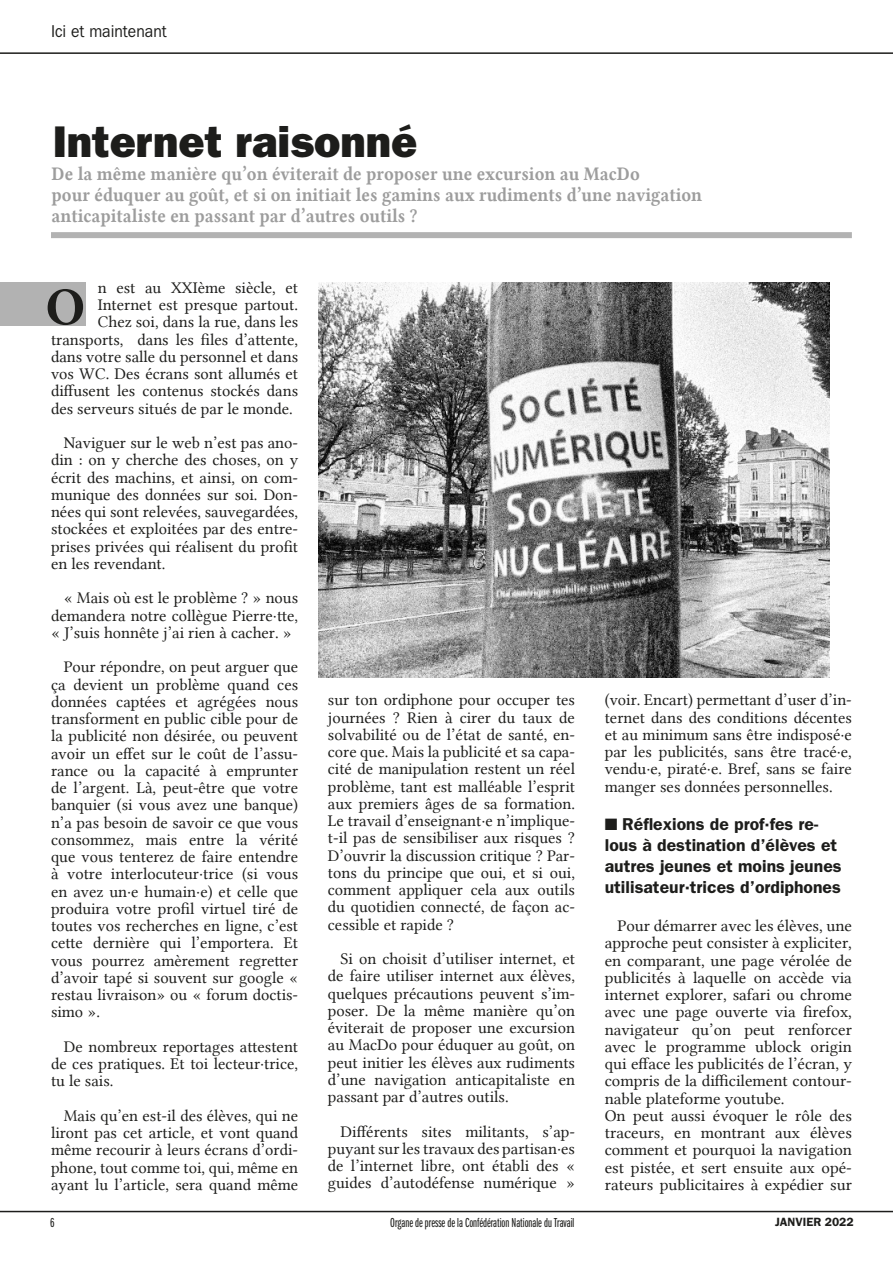
<style>
.page{position:relative;width:893px;height:1263px;background:#fff}
.page>*{position:absolute;margin:0;border:0;box-sizing:border-box;transform-origin:0 0}
.t1{font:54px "Lin Libertine B";color:#1d1d1b}
.Normal_e{font:44.55px "ITC Franklin Gothic Std Hvy";color:#1d1d1b}
.Normal_e-2{font:19.5px "Lin Libertine B";color:#9d9d9d;scale:.91 1}
.Normal_e-3{font:600 17.25px/21px "ITC Franklin Gothic Std";color:#1d1d1b}
.Normal_e-4{font:17.25px "ITC Franklin Gothic Std";color:#1d1d1b;scale:.91 1}
.Normal_e-5{font:16.5px/17.2px "Lin Libertine";color:#1d1d1b;text-align:justify}
.t2{font:13.5px "ITC Franklin Gothic Std Bk X Cp";color:#1d1d1b}
.t3{font:600 12px "ITC Franklin Gothic Std";color:#1d1d1b}
</style>
<div class="page">
<hr style="left:0;top:52px;width:893px;height:2px;background:#1d1d1b">
<hr style="left:0;top:1211px;width:893px;height:1px;background:#1d1d1b">
<div style="left:51px;top:232px;width:801px;height:6px;background:#b2b2b2"></div>
<div style="left:0;top:282px;width:85px;height:44px;background:#b2b2b2"></div>
<img style="left:319px;top:282px;width:510px;height:395px">
<p class="Normal_e-4" style="left:51px;top:22px;width:129px">Ici et maintenant</p>
<p class="Normal_e" style="left:53px;top:115px;width:366px">Internet raisonné</p>
<p class="Normal_e-2" style="left:52px;top:160px;width:648px">De la même manière qu’on éviterait de proposer une excursion au MacDo</p>
<p class="Normal_e-2" style="left:52px;top:181px;width:716px">pour éduquer au goût, et si on initiait les gamins aux rudiments d’une navigation</p>
<p class="Normal_e-2" style="left:52px;top:202px;width:404px">anticapitaliste en passant par d’autres outils ?</p>
<p class="Normal_e-5" style="left:98px;top:279px;width:202px">n est au XXIème siècle, et</p>
<p class="Normal_e-5" style="left:98px;top:296px;width:202px">Internet est presque partout.</p>
<p class="Normal_e-5" style="left:98px;top:313px;width:202px">Chez soi, dans la rue, dans les</p>
<p class="Normal_e-5" style="left:51px;top:330px;width:249px">transports, dans les files d’attente,</p>
<p class="Normal_e-5" style="left:51px;top:348px;width:249px">dans votre salle du personnel et dans</p>
<p class="Normal_e-5" style="left:51px;top:365px;width:249px">vos WC. Des écrans sont allumés et</p>
<p class="Normal_e-5" style="left:51px;top:382px;width:249px">diffusent les contenus stockés dans</p>
<p class="Normal_e-5" style="left:51px;top:399px;width:243px">des serveurs situés de par le monde.</p>
<p class="Normal_e-5" style="left:51px;top:434px;width:249px;text-indent:13px">Naviguer sur le web n’est pas ano&shy;din : on y cherche des choses, on y écrit des machins, et ainsi, on com&shy;munique des données sur soi. Don&shy;nées qui sont relevées, sauvegardées, stockées et exploitées par des entre&shy;prises privées qui réalisent du profit en les revendant.</p>
<p class="Normal_e-5" style="left:51px;top:589px;width:249px;text-indent:13px">« Mais où est le problème ? » nous demandera notre collègue Pierre·tte, « J’suis honnête j’ai rien à cacher. »</p>
<p class="Normal_e-5" style="left:51px;top:658px;width:249px;text-indent:13px">Pour répondre, on peut arguer que ça devient un problème quand ces données captées et agrégées nous transforment en public cible pour de la publicité non désirée, ou peuvent avoir un effet sur le coût de l’assu&shy;rance ou la capacité à emprunter de l’argent. Là, peut-être que votre banquier (si vous avez une banque) n’a pas besoin de savoir ce que vous consommez, mais entre la vérité que vous tenterez de faire entendre à votre interlocuteur·trice (si vous en avez un·e humain·e) et celle que produira votre profil virtuel tiré de toutes vos recherches en ligne, c’est cette dernière qui l’emportera. Et vous pourrez amèrement regretter d’avoir tapé si souvent sur google « restau livraison» ou « forum doctis&shy;simo ».</p>
<p class="Normal_e-5" style="left:51px;top:1038px;width:249px;text-indent:13px">De nombreux reportages attestent de ces pratiques. Et toi lecteur·trice, tu le sais.</p>
<p class="Normal_e-5" style="left:51px;top:1107px;width:249px;text-indent:13px">Mais qu’en est-il des élèves, qui ne liront pas cet article, et vont quand même recourir à leurs écrans d’ordi&shy;phone, tout comme toi, qui, même en ayant lu l’article, sera quand même</p>
<p class="t1" style="left:46px;top:270px;width:41px">O</p>
<p class="Normal_e-5" style="left:328px;top:691px;width:249px">sur ton ordiphone pour occuper tes journées ? Rien à cirer du taux de solvabilité ou de l’état de santé, en&shy;core que. Mais la publicité et sa capa&shy;cité de manipulation restent un réel problème, tant est malléable l’esprit aux premiers âges de sa formation.<br>Le travail d’enseignant·e n’implique&shy;t-il pas de sensibiliser aux risques ?<br>D’ouvrir la discussion critique ? Par&shy;tons du principe que oui, et si oui, comment appliquer cela aux outils du quotidien connecté, de façon ac&shy;cessible et rapide ?</p>
<p class="Normal_e-5" style="left:328px;top:950px;width:249px;text-indent:13px">Si on choisit d’utiliser internet, et de faire utiliser internet aux élèves, quelques précautions peuvent s’im&shy;poser. De la même manière qu’on éviterait de proposer une excursion au MacDo pour éduquer au goût, on peut initier les élèves aux rudiments d’une navigation anticapitaliste en passant par d’autres outils.</p>
<p class="Normal_e-5" style="left:328px;top:1122px;width:249px;text-indent:13px">Différents sites militants, s’ap&shy;puyant sur les travaux des partisan·es de l’internet libre, ont établi des « guides d’autodéfense numérique »</p>
<p class="Normal_e-5" style="left:605px;top:691px;width:249px">(voir. Encart) permettant d’user d’in&shy;ternet dans des conditions décentes et au minimum sans être indisposé·e par les publicités, sans être tracé·e, vendu·e, piraté·e. Bref, sans se faire manger ses données personnelles.</p>
<p class="Normal_e-3" style="left:605px;top:813px;width:238px">■ Réflexions de prof·fes re&shy;lous à destination d’élèves et autres jeunes et moins jeunes utilisateur·trices d’ordiphones</p>
<p class="Normal_e-5" style="left:605px;top:917px;width:249px;text-indent:13px">Pour démarrer avec les élèves, une approche peut consister à expliciter, en comparant, une page vérolée de publicités à laquelle on accède via internet explorer, safari ou chrome avec une page ouverte via firefox, navigateur qu’on peut renforcer avec le programme ublock origin qui efface les publicités de l’écran, y compris de la difficilement contour&shy;nable plateforme youtube.</p>
<p class="Normal_e-5" style="left:605px;top:1107px;width:249px">On peut aussi évoquer le rôle des traceurs, en montrant aux élèves comment et pourquoi la navigation est pistée, et sert ensuite aux opé&shy;rateurs publicitaires à expédier sur</p>
<p class="t2" style="left:50px;top:1216px;width:6px">6</p>
<p class="t2" style="left:390px;top:1215px;width:186px">Organe de presse de la Confédération Nationale du Travail</p>
<p class="t3" style="left:775px;top:1215px;width:80px">JANVIER 2022</p>
</div>
